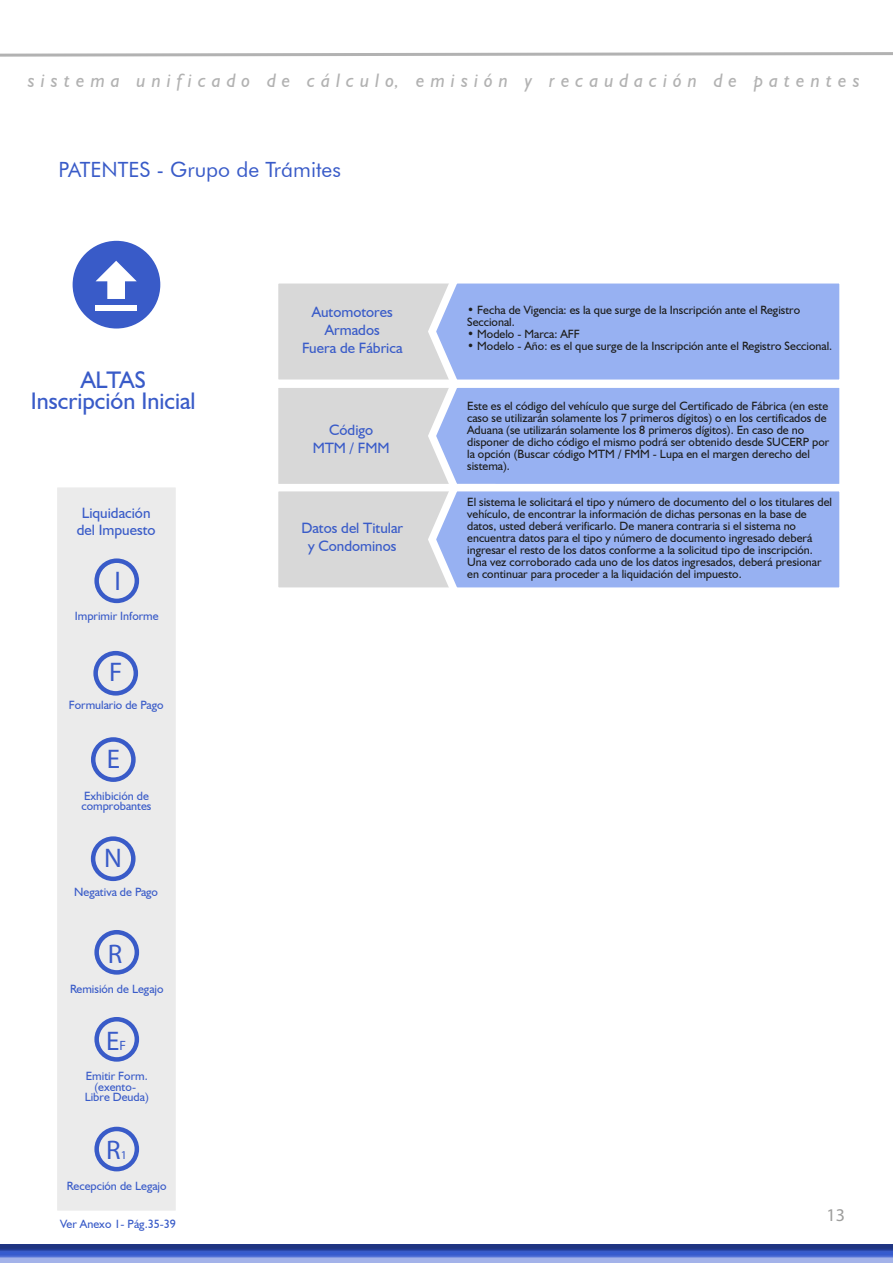
<style>
.page{position:relative;width:893px;height:1263px;background:#fff}
.page>*{position:absolute;margin:0;border:0;box-sizing:border-box;transform-origin:0 0}
.t1{font:27px "Myriad Pro";color:#395bc8}
.t2{font:24px/21px "Humanist 521 BT";color:#395bc8;text-align:center}
.t3{font:21px "Futura BT";color:#395bc8}
.t4{font:italic 19.5px "Humanist 521 BT";color:#b2b2b2}
.t5{font:18px "Myriad Pro";color:#9d9d9c}
.t6{font:15px/18px "Humanist 521 BT";color:#395bc8;text-align:center}
.t7{font:12px/12px "Humanist 521 BT";color:#1d1d1b}
.t8{font:12px/10.5px "Humanist 521 BT";color:#395bc8}
.t9{font:12px "Myriad Pro";color:#395bc8}
.s1{font-size:13.5px}
</style>
<div class="page">
<svg style="left:0;top:52px;width:893px;height:5px"></svg>
<div style="left:73px;top:241px;width:87px;height:87px;background:#395bc8;border-radius:50%"></div>
<img style="left:0;top:1245px;width:893px;height:18px">
<svg style="left:96px;top:261px;width:41px;height:38px"></svg>
<div style="left:96px;top:305px;width:41px;height:6px;background:#fff"></div>
<div style="left:53px;top:483px;width:127px;height:732px;background:#ebebeb;border:4px solid #fff"></div>
<div style="left:94px;top:558px;width:45px;height:45px;border:4px solid #395bc8;border-radius:50%"></div>
<div style="left:93px;top:651px;width:45px;height:45px;border:4px solid #395bc8;border-radius:50%"></div>
<div style="left:91px;top:737px;width:45px;height:45px;border:4px solid #395bc8;border-radius:50%"></div>
<div style="left:91px;top:836px;width:45px;height:45px;border:4px solid #395bc8;border-radius:50%"></div>
<div style="left:94px;top:930px;width:45px;height:45px;border:4px solid #395bc8;border-radius:50%"></div>
<div style="left:94px;top:1017px;width:45px;height:45px;border:4px solid #395bc8;border-radius:50%"></div>
<div style="left:94px;top:1127px;width:45px;height:44px;border:4px solid #395bc8;border-radius:50%"></div>
<div style="left:271px;top:380px;width:225px;height:111px;background:#d8d8d8;border:8px solid #fff"></div>
<div style="left:271px;top:484px;width:225px;height:111px;background:#d8d8d8;border:8px solid #fff"></div>
<svg style="left:424px;top:482px;width:72px;height:113px"></svg>
<div style="left:271px;top:276px;width:225px;height:111px;background:#d8d8d8;border:8px solid #fff"></div>
<svg style="left:432px;top:393px;width:408px;height:198px;background:#9fb7f2"></svg>
<svg style="left:424px;top:276px;width:416px;height:117px;background:#a9bef3"></svg>
<h3 class="t4" style="left:28px;top:68px;width:834px">s i s t e m a u n i f i c a d o d e c á l c u l o, e m i s i ó n y r e c a u d a c i ó n d e p a t e n t e s</h3>
<h3 class="t3" style="left:58px;top:156px;width:284px">PATENTES - Grupo de Trámites</h3>
<h2 class="t2" style="left:31px;top:369px;width:166px">ALTAS<br>Inscripción Inicial</h2>
<p class="t6" style="left:77px;top:505px;width:80px;line-height:16.5px">Liquidación del Impuesto</p>
<h1 class="t1" style="left:115px;top:565px;width:8px">I</h1>
<p class="t8" style="left:75px;top:610px;width:85px">Imprimir Informe</p>
<h1 class="t1" style="left:109px;top:655px;width:15px">F</h1>
<p class="t8" style="left:69px;top:700px;width:96px">Formulario de Pago</p>
<h1 class="t1" style="left:107px;top:742px;width:15px">E</h1>
<p class="t8" style="left:81px;top:790px;width:71px">Exhibición de comprobantes</p>
<h1 class="t1" style="left:104px;top:841px;width:19px">N</h1>
<p class="t8" style="left:74px;top:886px;width:85px">Negativa de Pago</p>
<h1 class="t1" style="left:108px;top:937px;width:16px">R</h1>
<p class="t8" style="left:70px;top:983px;width:95px">Remisión de Legajo</p>
<h1 class="t1" style="left:106px;top:1024px;width:21px">E<span class="s1">F</span></h1>
<p class="t8" style="left:85px;top:1070px;width:66px;text-align:center">Emitir Form. (exento-<br>Libre Deuda)</p>
<h1 class="t1" style="left:106px;top:1134px;width:16px">R</h1>
<p class="t9" style="left:121px;top:1148px;width:8px">1</p>
<p class="t8" style="left:67px;top:1180px;width:101px">Recepción de Legajo</p>
<p class="t8" style="left:60px;top:1218px;width:117px">Ver Anexo 1- Pág.35-39</p>
<p class="t6" style="left:302px;top:302px;width:102px">Automotores<br>Armados<br>Fuera de Fábrica</p>
<p class="t7" style="left:467px;top:304px;width:334px">• Fecha de Vigencia: es la que surge de la Inscripción ante el Registro<br>Seccional.</p>
<p class="t7" style="left:467px;top:328px;width:114px">• Modelo - Marca: AFF</p>
<p class="t7" style="left:467px;top:340px;width:367px">• Modelo - Año: es el que surge de la Inscripción ante el Registro Seccional.</p>
<p class="t6" style="left:313px;top:421px;width:79px">Código<br>MTM / FMM</p>
<p class="t6" style="left:301px;top:518px;width:103px">Datos del Titular y Condominos</p>
<p class="t7" style="left:467px;top:400px;width:364px">Este es el código del vehículo que surge del Certificado de Fábrica (en este caso se utilizarán solamente los 7 primeros dígitos) o en los certificados de Aduana (se utilizarán solamente los 8 primeros dígitos). En caso de no disponer de dicho código el mismo podrá ser obtenido desde SUCERP por la opción (Buscar código MTM / FMM - Lupa en el margen derecho del sistema).</p>
<p class="t7" style="left:467px;top:496px;width:366px">El sistema le solicitará el tipo y número de documento del o los titulares del vehículo, de encontrar la información de dichas personas en la base de datos, usted deberá verificarlo. De manera contraria si el sistema no encuentra datos para el tipo y número de documento ingresado deberá ingresar el resto de los datos conforme a la solicitud tipo de inscripción.<br>Una vez corroborado cada uno de los datos ingresados, deberá presionar en continuar para proceder a la liquidación del impuesto.</p>
<h3 class="t5" style="left:826px;top:1204px;width:20px">13</h3>
</div>
